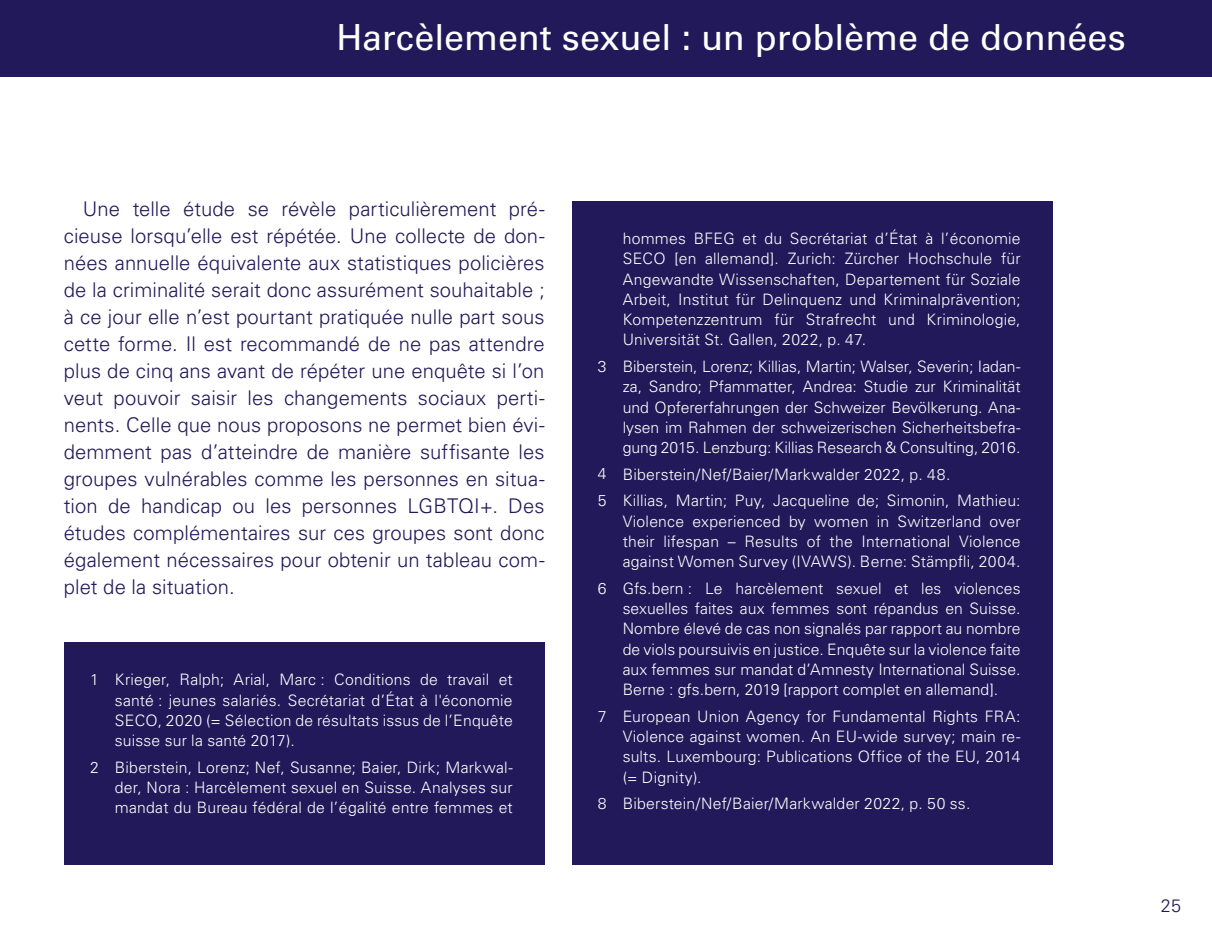
<style>
.page{position:relative;width:1212px;height:944px;background:#fff}
.page>*{position:absolute;margin:0;border:0;box-sizing:border-box;transform-origin:0 0}
.t1{font:36px "Univers LT Std";color:#fff}
.t2{font:300 20.25px/27px "Univers LT Std";letter-spacing:.005em;color:#211959;text-align:justify}
.t3{font:300 18px "Univers LT Std";color:#211959}
.t4{font:300 15.75px/20.2px "Univers LT Std";letter-spacing:.01em;color:#fff;text-align:justify}
</style>
<div class="page">
<div style="left:0;top:0;width:1212px;height:77px;background:#211959"></div>
<div style="left:572px;top:201px;width:480px;height:663px;background:#211959"></div>
<div style="left:64px;top:642px;width:481px;height:222px;background:#211959"></div>
<h1 class="t1" style="left:336px;top:15px;width:791px">Harcèlement sexuel : un problème de données</h1>
<p class="t2" style="left:64px;top:195px;width:482px;text-indent:19px">Une telle étude se révèle particulièrement pré&shy;cieuse lorsqu’elle est répétée. Une collecte de don&shy;nées annuelle équivalente aux statistiques policières de la criminalité serait donc assurément souhaitable ; à ce jour elle n’est pourtant pratiquée nulle part sous cette forme. Il est recommandé de ne pas attendre plus de cinq ans avant de répéter une enquête si l’on veut pouvoir saisir les changements sociaux perti&shy;nents. Celle que nous proposons ne permet bien évi&shy;demment pas d’atteindre de manière suffisante les groupes vulnérables comme les personnes en situa&shy;tion de handicap ou les personnes LGBTQI+. Des études complémentaires sur ces groupes sont donc également nécessaires pour obtenir un tableau com&shy;plet de la situation.</p>
<p class="t4" style="left:90px;top:669px;width:10px">1</p>
<p class="t4" style="left:90px;top:757px;width:10px">2</p>
<p class="t4" style="left:115px;top:670px;width:399px">Krieger, Ralph; Arial, Marc : Conditions de travail et santé : jeunes salariés. Secrétariat d’État à l'économie SECO, 2020 (= Sélection de résultats issus de l’Enquête suisse sur la santé 2017).</p>
<p class="t4" style="left:115px;top:757px;width:399px">Biberstein, Lorenz; Nef, Susanne; Baier, Dirk; Markwal&shy;der, Nora : Harcèlement sexuel en Suisse. Analyses sur mandat du Bureau fédéral de l’égalité entre femmes et</p>
<p class="t4" style="left:598px;top:357px;width:10px">3</p>
<p class="t4" style="left:598px;top:460px;width:10px;line-height:26.8px">4<br>5</p>
<p class="t4" style="left:598px;top:578px;width:10px">6</p>
<p class="t4" style="left:598px;top:706px;width:10px">7</p>
<p class="t4" style="left:598px;top:793px;width:10px">8</p>
<p class="t4" style="left:623px;top:229px;width:399px">hommes BFEG et du Secrétariat d’État à l’économie SECO [en allemand]. Zurich: Zürcher Hochschule für Angewandte Wissenschaften, Departement für Soziale Arbeit, Institut für Delinquenz und Kriminalprävention; Kompetenzzentrum für Strafrecht und Kriminologie, Universität St. Gallen, 2022, p. 47.</p>
<p class="t4" style="left:623px;top:356px;width:399px">Biberstein, Lorenz; Killias, Martin; Walser, Severin; Iadan&shy;za, Sandro; Pfammatter, Andrea: Studie zur Kriminalität und Opfererfahrungen der Schweizer Bevölkerung. Ana&shy;lysen im Rahmen der schweizerischen Sicherheitsbefra&shy;gung 2015. Lenzburg: Killias Research &amp; Consulting, 2016.</p>
<p class="t4" style="left:623px;top:461px;width:399px;line-height:26.6px">Biberstein/Nef/Baier/Markwalder 2022, p. 48.<br>Killias, Martin; Puy, Jacqueline de; Simonin, Mathieu:</p>
<p class="t4" style="left:623px;top:511px;width:399px">Violence experienced by women in Switzerland over their lifespan – Results of the International Violence against Women Survey (IVAWS). Berne: Stämpfli, 2004.</p>
<p class="t4" style="left:623px;top:578px;width:399px">Gfs.bern : Le harcèlement sexuel et les violences sexuelles faites aux femmes sont répandus en Suisse.<br>Nombre élevé de cas non signalés par rapport au nombre de viols poursuivis en justice. Enquête sur la violence faite aux femmes sur mandat d’Amnesty International Suisse.<br>Berne : gfs.bern, 2019 [rapport complet en allemand].</p>
<p class="t4" style="left:623px;top:706px;width:399px">European Union Agency for Fundamental Rights FRA:<br>Violence against women. An EU-wide survey; main re&shy;sults. Luxembourg: Publications Office of the EU, 2014 (= Dignity).</p>
<p class="t4" style="left:623px;top:793px;width:349px">Biberstein/Nef/Baier/Markwalder 2022, p. 50 ss.</p>
<p class="t3" style="left:1161px;top:895px;width:22px">25</p>
</div>
